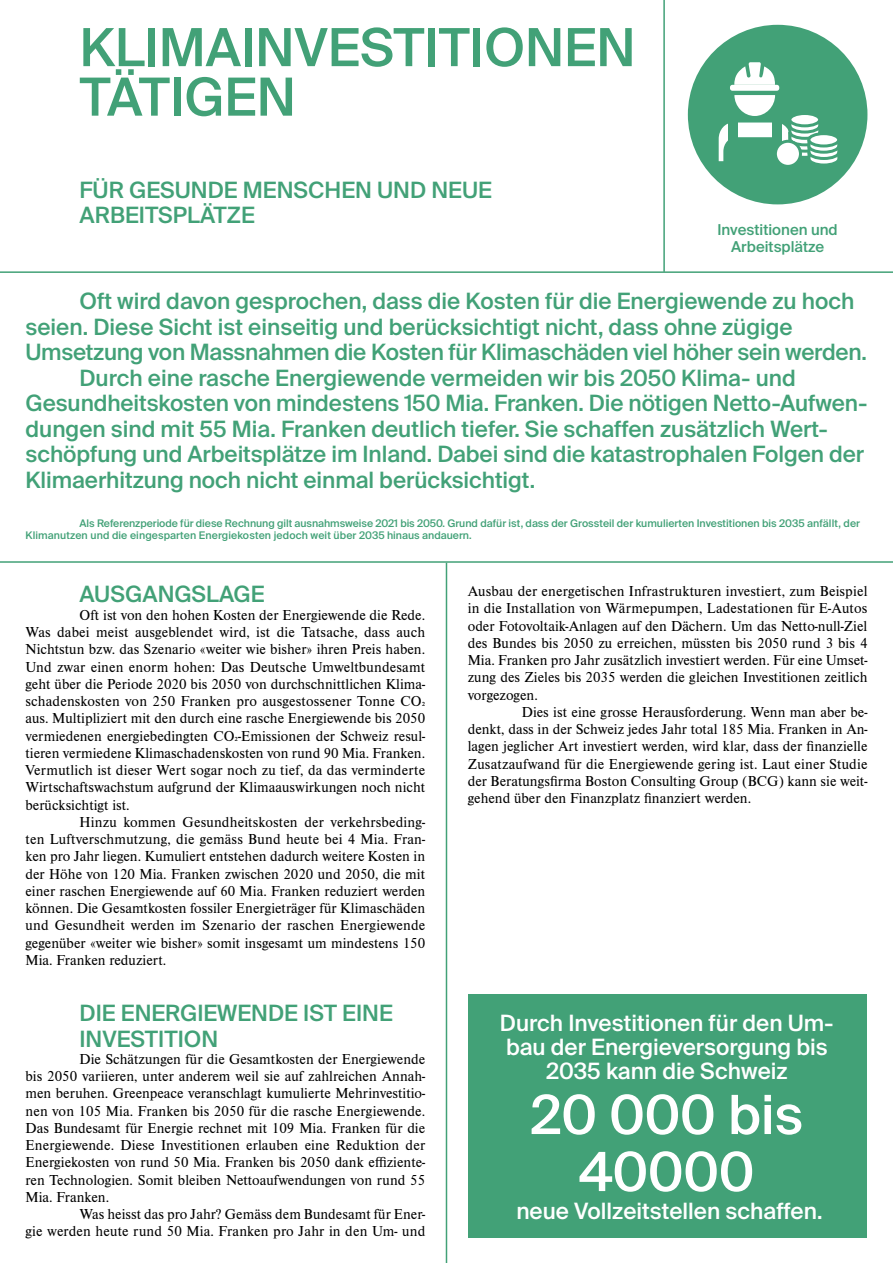
<style>
.page{position:relative;width:893px;height:1263px;background:#fff}
.page>*{position:absolute;margin:0;border:0;box-sizing:border-box;transform-origin:0 0}
.t1{font:500 54px/57px "Suisse Intl";color:#fff;text-align:center}
.t2{font:500 52.5px/49.5px "Suisse Intl";color:#42a177}
.t3{font:500 22.5px/25.5px "Suisse Intl";color:#42a177}
.t4{font:500 22.5px/24px "Suisse Intl";color:#fff;text-align:center}
.t5{font:15px/17.2px "Nimbus Rom D";color:#000;text-align:justify}
.t6{font:500 15px/17.2px "Suisse Intl";color:#42a177;text-align:center}
.t7{font:500 10.5px/12px "Suisse Intl";color:#42a177}
</style>
<div class="page">
<hr style="left:0;top:271px;width:893px;height:2px;background:#42a177">
<hr style="left:0;top:561px;width:893px;height:2px;background:#42a177">
<hr style="left:446px;top:563px;width:1px;height:700px;background:#42a177">
<div style="left:468px;top:994px;width:399px;height:243px;background:#42a177"></div>
<div style="left:688px;top:25px;width:179px;height:179px;background:#42a177;border-radius:50%"></div>
<div style="left:730px;top:85px;width:49px;height:6px;background:#fff;border-radius:2px"></div>
<svg style="left:734px;top:62px;width:41px;height:23px"></svg>
<svg style="left:719px;top:95px;width:119px;height:70px"></svg>
<div style="left:809px;top:134px;width:30px;height:12px;background:#fff;border-radius:50%"></div>
<div style="left:807px;top:132px;width:33px;height:15px;border:3px solid #42a177;border-radius:50%"></div>
<hr style="left:663px;top:0;width:2px;height:272px;background:#42a177">
<h2 class="t2" style="left:80px;top:23px;width:557px">KLIMAINVESTITIONEN<br>TÄTIGEN</h2>
<h3 class="t3" style="left:80px;top:177px;width:414px">FÜR GESUNDE MENSCHEN UND NEUE<br>ARBEITSPLÄTZE</h3>
<p class="t6" style="left:717px;top:221px;width:122px">Investitionen und<br>Arbeitsplätze</p>
<h3 class="t3" style="left:80px;top:289px;width:776px">Oft wird davon gesprochen, dass die Kosten für die Energiewende zu hoch</h3>
<h3 class="t3" style="left:26px;top:314px;width:769px">seien. Diese Sicht ist einseitig und berücksichtigt nicht, dass ohne zügige</h3>
<h3 class="t3" style="left:26px;top:340px;width:843px">Umsetzung von Massnahmen die Kosten für Klimaschäden viel höher sein werden.</h3>
<h3 class="t3" style="left:80px;top:365px;width:718px">Durch eine rasche Energiewende vermeiden wir bis 2050 Klima- und</h3>
<h3 class="t3" style="left:26px;top:390px;width:843px">Gesundheitskosten von mindestens 150 Mia. Franken. Die nötigen Netto-Aufwen-</h3>
<h3 class="t3" style="left:26px;top:416px;width:804px">dungen sind mit 55 Mia. Franken deutlich tiefer. Sie schaffen zusätzlich Wert-</h3>
<h3 class="t3" style="left:26px;top:441px;width:840px">schöpfung und Arbeitsplätze im Inland. Dabei sind die katastrophalen Folgen der</h3>
<h3 class="t3" style="left:26px;top:467px;width:511px">Klimaerhitzung noch nicht einmal berücksichtigt.</h3>
<p class="t7" style="left:26px;top:517px;width:836px;text-indent:54px">Als Referenzperiode für diese Rechnung gilt ausnahmsweise 2021 bis 2050. Grund dafür ist, dass der Grossteil der kumulierten Investitionen bis 2035 anfällt, der<br>Klimanutzen und die eingesparten Energiekosten jedoch weit über 2035 hinaus andauern.</p>
<h3 class="t3" style="left:80px;top:582px;width:186px">AUSGANGSLAGE</h3>
<p class="t5" style="left:26px;top:606px;width:401px;text-indent:54px">Oft ist von den hohen Kosten der Energiewende die Rede.<br>Was dabei meist ausgeblendet wird, ist die Tatsache, dass auch Nichtstun bzw. das Szenario «weiter wie bisher» ihren Preis haben.<br>Und zwar einen enorm hohen: Das Deutsche Umweltbundesamt geht über die Periode 2020 bis 2050 von durchschnittlichen Klima&shy;schadenskosten von 250 Franken pro ausgestossener Tonne CO2 aus. Multipliziert mit den durch eine rasche Energiewende bis 2050 vermiedenen energiebedingten CO2-Emissionen der Schweiz resul&shy;tieren vermiedene Klimaschadenskosten von rund 90 Mia. Franken.<br>Vermutlich ist dieser Wert sogar noch zu tief, da das verminderte Wirtschaftswachstum aufgrund der Klimaauswirkungen noch nicht berücksichtigt ist.</p>
<p class="t5" style="left:26px;top:813px;width:401px;text-indent:54px">Hinzu kommen Gesundheitskosten der verkehrsbeding&shy;ten Luftverschmutzung, die gemäss Bund heute bei 4 Mia. Fran&shy;ken pro Jahr liegen. Kumuliert entstehen dadurch weitere Kosten in der Höhe von 120 Mia. Franken zwischen 2020 und 2050, die mit einer raschen Energiewende auf 60 Mia. Franken reduziert werden können. Die Gesamtkosten fossiler Energieträger für Klimaschäden und Gesundheit werden im Szenario der raschen Energiewende gegenüber «weiter wie bisher» somit insgesamt um mindestens 150<br>Mia. Franken reduziert.</p>
<h3 class="t3" style="left:80px;top:1000px;width:315px">DIE ENERGIEWENDE IST EINE<br>INVESTITION</h3>
<p class="t5" style="left:26px;top:1050px;width:401px;text-indent:54px">Die Schätzungen für die Gesamtkosten der Energiewende bis 2050 variieren, unter anderem weil sie auf zahlreichen Annah&shy;men beruhen. Greenpeace veranschlagt kumulierte Mehrinvestitio&shy;nen von 105 Mia. Franken bis 2050 für die rasche Energiewende.<br>Das Bundesamt für Energie rechnet mit 109 Mia. Franken für die Energiewende. Diese Investitionen erlauben eine Reduktion der Energiekosten von rund 50 Mia. Franken bis 2050 dank effiziente&shy;ren Technologien. Somit bleiben Nettoaufwendungen von rund 55<br>Mia. Franken.</p>
<p class="t5" style="left:26px;top:1206px;width:401px;text-align:right">Was heisst das pro Jahr? Gemäss dem Bundesamt für Ener-<br>gie werden heute rund 50 Mia. Franken pro Jahr in den Um- und</p>
<p class="t5" style="left:468px;top:583px;width:401px">Ausbau der energetischen Infrastrukturen investiert, zum Beispiel in die Installation von Wärmepumpen, Ladestationen für E-Autos oder Fotovoltaik-Anlagen auf den Dächern. Um das Netto-null-Ziel des Bundes bis 2050 zu erreichen, müssten bis 2050 rund 3 bis 4<br>Mia. Franken pro Jahr zusätzlich investiert werden. Für eine Umset&shy;zung des Zieles bis 2035 werden die gleichen Investitionen zeitlich vorgezogen.</p>
<p class="t5" style="left:468px;top:704px;width:401px;text-indent:54px">Dies ist eine grosse Herausforderung. Wenn man aber be&shy;denkt, dass in der Schweiz jedes Jahr total 185 Mia. Franken in An&shy;lagen jeglicher Art investiert werden, wird klar, dass der finanzielle Zusatzaufwand für die Energiewende gering ist. Laut einer Studie der Beratungsfirma Boston Consulting Group (BCG) kann sie weit&shy;gehend über den Finanzplatz finanziert werden.</p>
<h3 class="t4" style="left:500px;top:1011px;width:335px">Durch Investitionen für den Um&shy;bau der Energieversorgung bis<br>2035 kann die Schweiz</h3>
<h1 class="t1" style="left:530px;top:1086px;width:274px">20 000 bis<br>40000</h1>
<h3 class="t4" style="left:516px;top:1199px;width:308px">neue Vollzeitstellen schaffen.</h3>
</div>
